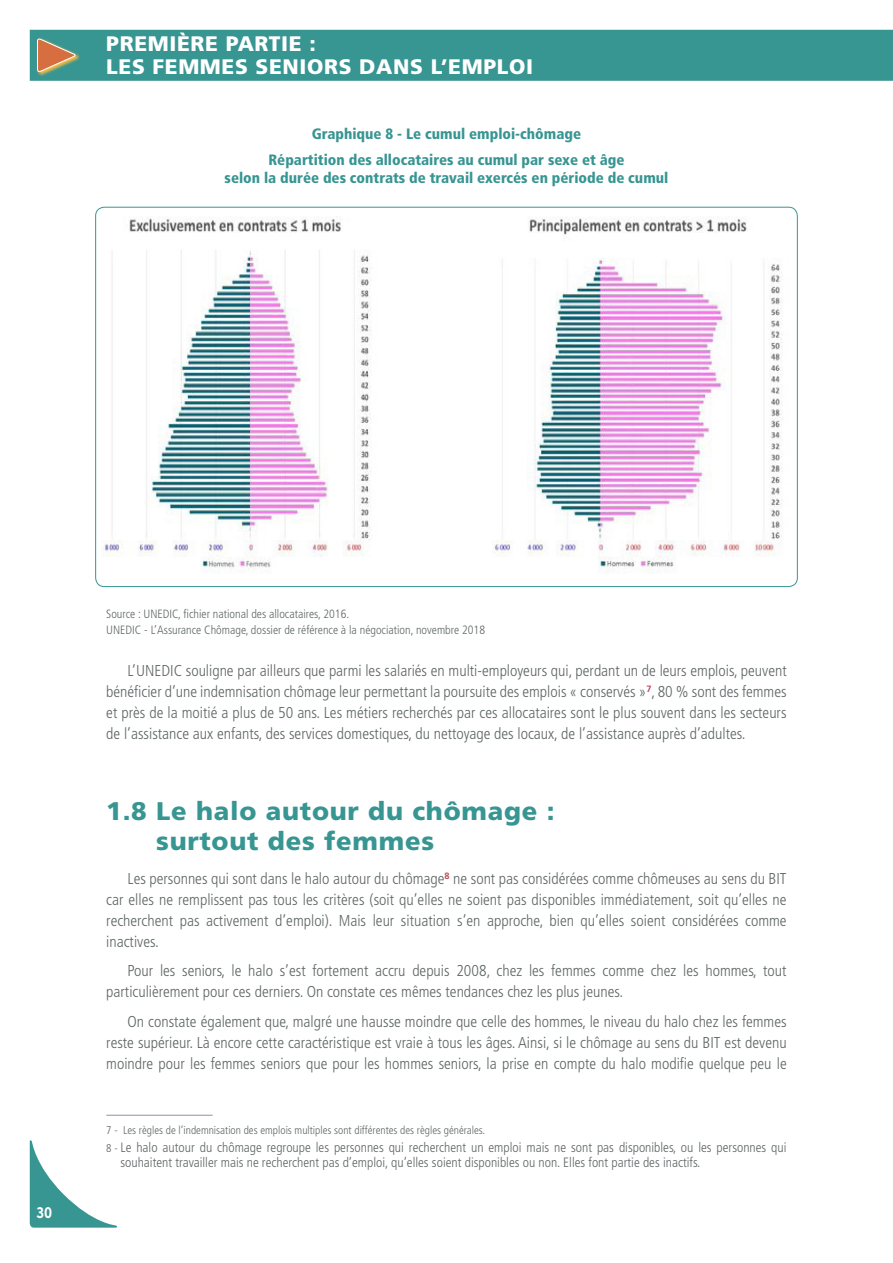
<style>
.page{position:relative;width:893px;height:1263px;background:#fff}
.page>*{position:absolute;margin:0;border:0;box-sizing:border-box;transform-origin:0 0}
.t1{font:900 25.5px/30px "Frutiger";letter-spacing:.03em;color:#379592}
.t2{font:900 21px/22.5px "Frutiger";letter-spacing:.03em;color:#fff}
.t3{font:300 condensed 15.75px/21px "Frutiger";color:#606667;text-align:justify}
.t4{font:700 condensed 15.3px "Interstate";color:#fff}
.t5{font:900 condensed 15px/26.5px "Frutiger";color:#379592;text-align:center}
.t6{font:300 condensed 13.5px/15px "Frutiger";color:#606667}
.t7{font:300 condensed 12px/16.5px "Frutiger";color:#606667}
.t8{font:300 condensed 11.25px "Frutiger";color:#606667}
.s1{font-size:11.25px}
</style>
<div class="page">
<svg style="left:30px;top:1140px;width:88px;height:87px"></svg>
<img style="left:96px;top:208px;width:701px;height:378px">
<hr style="left:106px;top:1115px;width:107px;height:1px;background:#978cad">
<div style="left:30px;top:30px;width:863px;height:51px;background:#379592"></div>
<h2 class="t2" style="left:106px;top:32px;width:428px">PREMIÈRE PARTIE :<br>LES FEMMES SENIORS DANS L’EMPLOI</h2>
<p class="t5" style="left:268px;top:120px;width:358px">Graphique 8 - Le cumul emploi-chômage<br>Répartition des allocataires au cumul par sexe et âge</p>
<p class="t5" style="left:225px;top:165px;width:445px">selon la durée des contrats de travail exercés en période de cumul</p>
<p class="t4" style="left:36px;top:1204px;width:17px">30</p>
<p class="t7" style="left:106px;top:605px;width:380px">Source : UNEDIC, fichier national des allocataires, 2016.<br>UNEDIC - L’Assurance Chômage, dossier de référence à la négociation, novembre 2018</p>
<p class="t3" style="left:106px;top:660px;width:682px;text-indent:21px">L’UNEDIC souligne par ailleurs que parmi les salariés en multi-employeurs qui, perdant un de leurs emplois, peuvent bénéficier d’une indemnisation chômage leur permettant la poursuite des emplois « conservés »<sup>7</sup>, 80 % sont des femmes et près de la moitié a plus de 50 ans. Les métiers recherchés par ces allocataires sont le plus souvent dans les secteurs de l’assistance aux enfants, des services domestiques, du nettoyage des locaux, de l’assistance auprès d’adultes.</p>
<h1 class="t1" style="left:156px;top:796px;width:400px;text-indent:-50px">1.8 Le halo autour du chômage : surtout des femmes</h1>
<p class="t3" style="left:106px;top:868px;width:682px;text-indent:21px">Les personnes qui sont dans le halo autour du chômage<sup>8</sup> ne sont pas considérées comme chômeuses au sens du BIT car elles ne remplissent pas tous les critères (soit qu’elles ne soient pas disponibles immédiatement, soit qu’elles ne recherchent pas activement d’emploi). Mais leur situation s’en approche, bien qu’elles soient considérées comme inactives.</p>
<p class="t3" style="left:106px;top:960px;width:682px;text-indent:21px">Pour les seniors, le halo s’est fortement accru depuis 2008, chez les femmes comme chez les hommes, tout particulièrement pour ces derniers. On constate ces mêmes tendances chez les plus jeunes.</p>
<p class="t3" style="left:106px;top:1011px;width:682px;text-indent:21px">On constate également que, malgré une hausse moindre que celle des hommes, le niveau du halo chez les femmes reste supérieur. Là encore cette caractéristique est vraie à tous les âges. Ainsi, si le chômage au sens du BIT est devenu moindre pour les femmes seniors que pour les hommes seniors, la prise en compte du halo modifie quelque peu le</p>
<p class="t8" style="left:106px;top:1124px;width:380px">7 - Les règles de l’indemnisation des emplois multiples sont différentes des règles générales.</p>
<p class="t6" style="left:120px;top:1139px;width:668px;text-indent:-14px"><span class="s1">8 -</span> Le halo autour du chômage regroupe les personnes qui recherchent un emploi mais ne sont pas disponibles, ou les personnes qui souhaitent travailler mais ne recherchent pas d’emploi, qu’elles soient disponibles ou non. Elles font partie des inactifs.</p>
</div>
